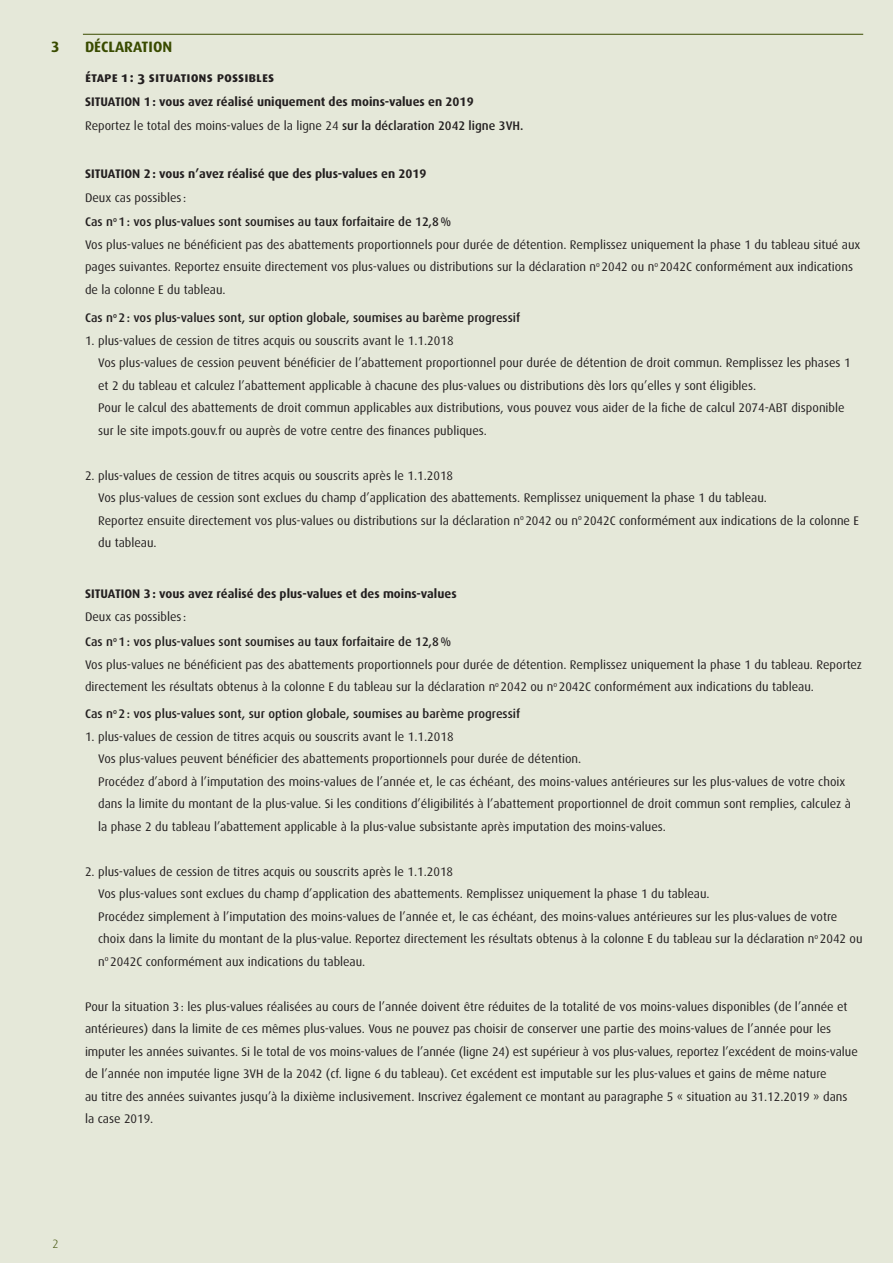
<style>
.page{position:relative;width:893px;height:1263px;background:#e5e8d9}
.page>*{position:absolute;margin:0;border:0;box-sizing:border-box;transform-origin:0 0}
.up-2{font:700 15px "Dax";color:#394b00}
.up-1{font:14.25px "Dax Bold Caps";color:#231f20}
.cdt-sans-filet_retra{font:12.45px/22.5px "Dax";color:#231f20}
.up-0{font:500 12.45px "Dax";color:#231f20}
.up-0-2{font:700 12.45px "Dax";color:#231f20}
.cdt-sans_filet{font:300 12px "Dax";color:#394b00}
.s1{font-weight:500}
</style>
<div class="page">
<hr style="left:83px;top:34px;width:780px;height:1px;background:#394b00">
<p class="up-2" style="left:51px;top:38px;width:10px">3</p>
<p class="up-2" style="left:85px;top:38px;width:89px">DÉCLARATION</p>
<p class="up-1" style="left:85px;top:69px;width:191px">étape 1 : 3 situations possibles</p>
<p class="up-0-2" style="left:85px;top:95px;width:390px">SITUATION 1: vous avez réalisé uniquement des moins-values en 2019</p>
<p class="cdt-sans-filet_retra" style="left:85px;top:115px;width:440px">Reportez le total des moins-values de la ligne 24 <span class="s1">sur la déclaration 2042 ligne 3VH.</span></p>
<p class="up-0-2" style="left:85px;top:167px;width:343px">SITUATION 2: vous n’avez réalisé que des plus-values en 2019</p>
<p class="cdt-sans-filet_retra" style="left:85px;top:187px;width:103px">Deux cas possibles :</p>
<p class="up-0" style="left:85px;top:215px;width:368px">Cas n<sup>o</sup> 1: vos plus-values sont soumises au taux forfaitaire de 12,8%</p>
<p class="cdt-sans-filet_retra" style="left:85px;top:233px;width:777px">Vos plus-values ne bénéficient pas des abattements proportionnels pour durée de détention. Remplissez uniquement la phase 1 du tableau situé aux pages suivantes. Reportez ensuite directement vos plus-values ou distributions sur la déclaration n<sup>o</sup> 2042 ou n<sup>o</sup> 2042C conformément aux indications de la colonne E du tableau.</p>
<p class="up-0" style="left:85px;top:311px;width:437px">Cas n<sup>o</sup> 2: vos plus-values sont, sur option globale, soumises au barème progressif</p>
<p class="cdt-sans-filet_retra" style="left:98px;top:329px;width:754px;text-indent:-13px">1. plus-values de cession de titres acquis ou souscrits avant le 1.1.2018<br>Vos plus-values de cession peuvent bénéficier de l’abattement proportionnel pour durée de détention de droit commun. Remplissez les phases 1 et 2 du tableau et calculez l’abattement applicable à chacune des plus-values ou distributions dès lors qu’elles y sont éligibles.<br>Pour le calcul des abattements de droit commun applicables aux distributions, vous pouvez vous aider de la fiche de calcul 2074-ABT disponible sur le site impots.gouv.fr ou auprès de votre centre des finances publiques.</p>
<p class="cdt-sans-filet_retra" style="left:98px;top:464px;width:762px;text-indent:-13px">2. plus-values de cession de titres acquis ou souscrits après le 1.1.2018<br>Vos plus-values de cession sont exclues du champ d’application des abattements. Remplissez uniquement la phase 1 du tableau.<br>Reportez ensuite directement vos plus-values ou distributions sur la déclaration n<sup>o</sup> 2042 ou n<sup>o</sup> 2042C conformément aux indications de la colonne E du tableau.</p>
<p class="up-0-2" style="left:85px;top:587px;width:373px">SITUATION 3: vous avez réalisé des plus-values et des moins-values</p>
<p class="cdt-sans-filet_retra" style="left:85px;top:605px;width:103px">Deux cas possibles :</p>
<p class="up-0" style="left:85px;top:635px;width:368px">Cas n<sup>o</sup> 1: vos plus-values sont soumises au taux forfaitaire de 12,8%</p>
<p class="cdt-sans-filet_retra" style="left:85px;top:653px;width:778px">Vos plus-values ne bénéficient pas des abattements proportionnels pour durée de détention. Remplissez uniquement la phase 1 du tableau. Reportez directement les résultats obtenus à la colonne E du tableau sur la déclaration n<sup>o</sup> 2042 ou n<sup>o</sup> 2042C conformément aux indications du tableau.</p>
<p class="up-0" style="left:85px;top:707px;width:437px">Cas n<sup>o</sup> 2: vos plus-values sont, sur option globale, soumises au barème progressif</p>
<p class="cdt-sans-filet_retra" style="left:98px;top:725px;width:754px;text-indent:-13px">1. plus-values de cession de titres acquis ou souscrits avant le 1.1.2018<br>Vos plus-values peuvent bénéficier des abattements proportionnels pour durée de détention.<br>Procédez d’abord à l’imputation des moins-values de l’année et, le cas échéant, des moins-values antérieures sur les plus-values de votre choix dans la limite du montant de la plus-value. Si les conditions d’éligibilités à l’abattement proportionnel de droit commun sont remplies, calculez à la phase 2 du tableau l’abattement applicable à la plus-value subsistante après imputation des moins-values.</p>
<p class="cdt-sans-filet_retra" style="left:98px;top:860px;width:766px;text-indent:-13px">2. plus-values de cession de titres acquis ou souscrits après le 1.1.2018<br>Vos plus-values sont exclues du champ d’application des abattements. Remplissez uniquement la phase 1 du tableau.<br>Procédez simplement à l’imputation des moins-values de l’année et, le cas échéant, des moins-values antérieures sur les plus-values de votre choix dans la limite du montant de la plus-value. Reportez directement les résultats obtenus à la colonne E du tableau sur la déclaration n<sup>o</sup> 2042 ou n<sup>o</sup> 2042C conformément aux indications du tableau.</p>
<p class="cdt-sans-filet_retra" style="left:85px;top:995px;width:774px">Pour la situation 3: les plus-values réalisées au cours de l’année doivent être réduites de la totalité de vos moins-values disponibles (de l’année et antérieures) dans la limite de ces mêmes plus-values. Vous ne pouvez pas choisir de conserver une partie des moins-values de l’année pour les imputer les années suivantes. Si le total de vos moins-values de l’année (ligne 24) est supérieur à vos plus-values, reportez l’excédent de moins-value de l’année non imputée ligne 3VH de la 2042 (cf. ligne 6 du tableau). Cet excédent est imputable sur les plus-values et gains de même nature<br>au titre des années suivantes jusqu’à la dixième inclusivement. Inscrivez également ce montant au paragraphe 5 « situation au 31.12.2019 » dans la case 2019.</p>
<p class="cdt-sans_filet" style="left:52px;top:1237px;width:8px">2</p>
</div>
